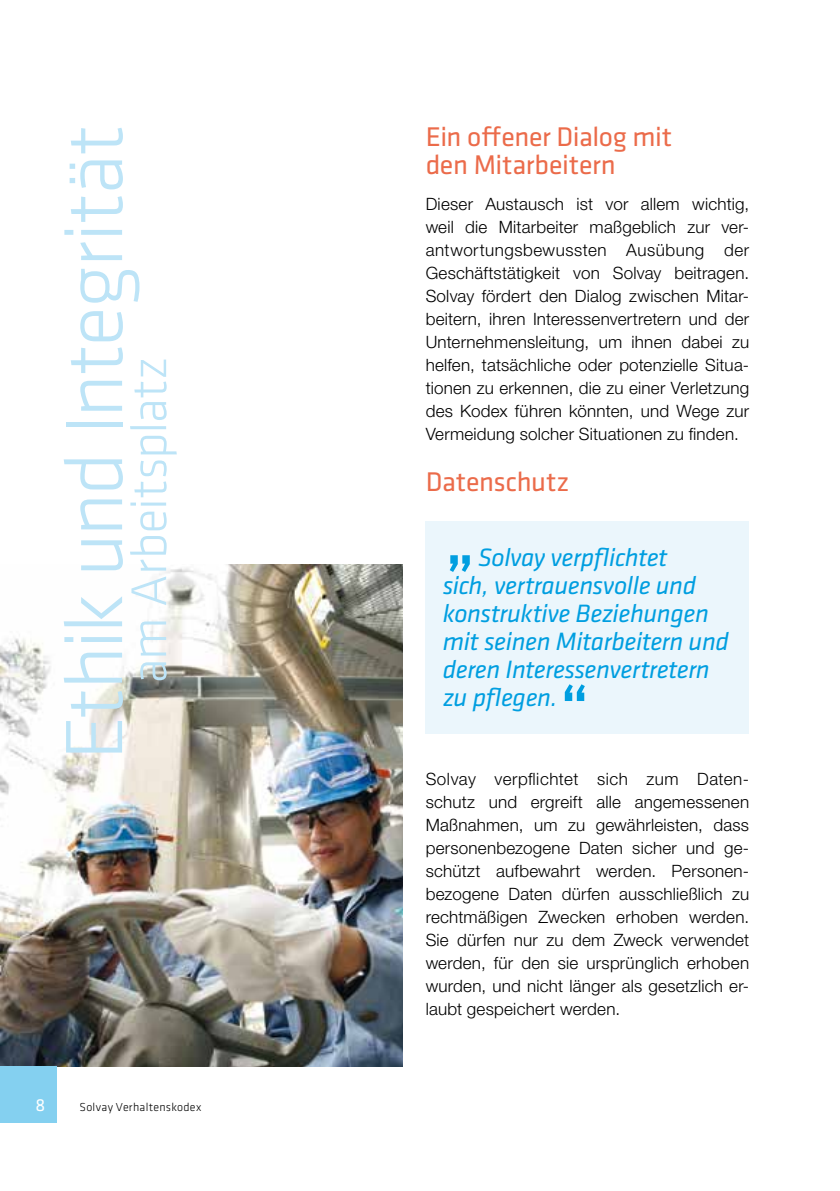
<style>
.page{position:relative;width:840px;height:1191px;background:#fff}
.page>*{position:absolute;margin:0;border:0;box-sizing:border-box;transform-origin:0 0}
.t1{font:300 84px "Klavika";letter-spacing:-.025em;color:#bde4f7}
.t2{font:500 60px "Klavika";color:#009ee0}
.t3{font:300 52px "Klavika";letter-spacing:-.015em;color:#bde4f7}
.t4{font:28px/28px "Klavika";letter-spacing:-.01em;color:#eb6b4a}
.t5{font:italic 26px/28px "Klavika";letter-spacing:-.015em;color:#009ee0}
.t6{font:18px "Klavika";color:#fff}
.t7{font:300 17px/23px "Helvetica Neue LT Std";letter-spacing:.015em;color:#000;text-align:justify}
.t8{font:300 12px "Klavika";letter-spacing:.02em;color:#000}
</style>
<div class="page">
<img style="left:0;top:564px;width:403px;height:502px">
<div style="left:0;top:1066px;width:57px;height:56px;background:#84d0f0"></div>
<div style="left:425px;top:521px;width:323px;height:213px;background:#ebf6fc"></div>
<h1 class="t1" style="left:44px;top:760px;width:637px;rotate:-90deg">Ethik und Integrität</h1>
<h3 class="t3" style="left:117px;top:683px;width:328px;rotate:-90deg">am Arbeitsplatz</h3>
<p class="t6" style="left:36px;top:1093px;width:11px">8</p>
<p class="t8" style="left:79px;top:1100px;width:123px">Solvay Verhaltenskodex</p>
<h3 class="t4" style="left:425px;top:122px;width:248px">Ein offener Dialog mit den Mitarbeitern</h3>
<p class="t7" style="left:425px;top:192px;width:325px">Dieser Austausch ist vor allem wichtig, weil die Mitarbeiter maßgeblich zur ver&shy;antwortungsbewussten Ausübung der Geschäftstätigkeit von Solvay beitragen.<br>Solvay fördert den Dialog zwischen Mitar&shy;beitern, ihren Interessenvertretern und der Unternehmensleitung, um ihnen dabei zu helfen, tatsächliche oder potenzielle Situa&shy;tionen zu erkennen, die zu einer Verletzung des Kodex führen könnten, und Wege zur Vermeidung solcher Situationen zu finden.</p>
<h3 class="t4" style="left:425px;top:467px;width:145px">Datenschutz</h3>
<h3 class="t5" style="left:442px;top:543px;width:287px;text-indent:35px">Solvay verpflichtet<br>sich, vertrauensvolle und konstruktive Beziehungen mit seinen Mitarbeitern und deren Interessenvertretern zu pflegen.</h3>
<h2 class="t2" style="left:445px;top:536px;width:30px">”</h2>
<h2 class="t2" style="left:560px;top:666px;width:30px">“</h2>
<p class="t7" style="left:425px;top:767px;width:325px">Solvay verpflichtet sich zum Daten&shy;schutz und ergreift alle angemessenen Maßnahmen, um zu gewährleisten, dass personenbezogene Daten sicher und ge&shy;schützt aufbewahrt werden. Personen&shy;bezogene Daten dürfen ausschließlich zu rechtmäßigen Zwecken erhoben werden.<br>Sie dürfen nur zu dem Zweck verwendet werden, für den sie ursprünglich erhoben wurden, und nicht länger als gesetzlich er&shy;laubt gespeichert werden.</p>
</div>
